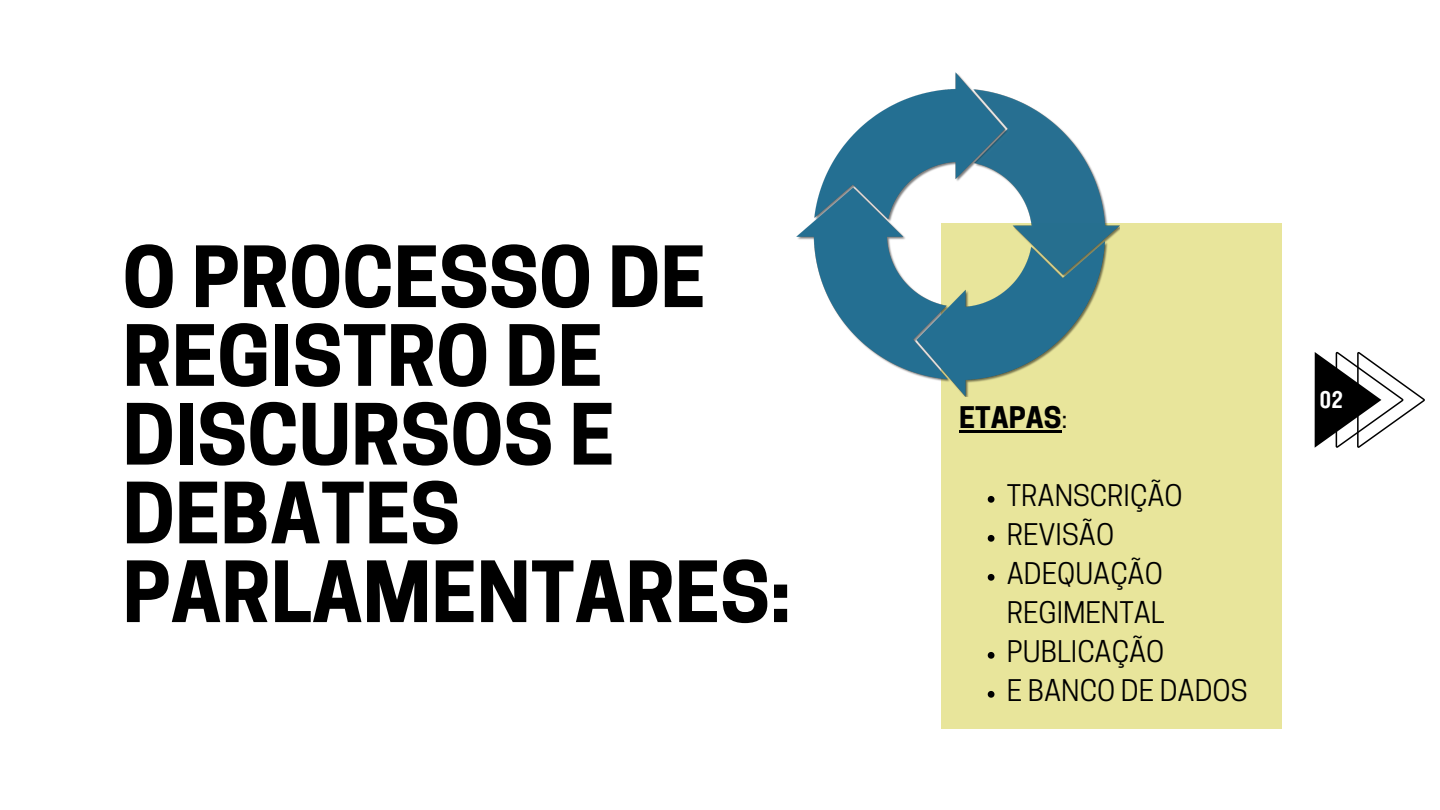
<style>
.page{position:relative;width:1440px;height:810px;background:#fff}
.page>*{position:absolute;margin:0;border:0;box-sizing:border-box;transform-origin:0 0}
.t1{font:700 79.1px/78.8px "Cooper Hewitt";color:#000}
.t2{font:28px/39px "Cooper Hewitt";color:#000}
.t3{font:700 28px "Cooper Hewitt";color:#000}
.t4{font:700 23.8px "Helios Cond";color:#fff}
.s1{font-weight:400}
</style>
<div class="page">
<div style="left:941px;top:224px;width:341px;height:505px;background:#e8e59b"></div>
<svg style="left:1315px;top:352px;width:110px;height:96px"></svg>
<img style="left:972px;top:97px;width:147px;height:143px">
<img style="left:821px;top:72px;width:188px;height:151px">
<img style="left:797px;top:186px;width:156px;height:189px">
<img style="left:915px;top:240px;width:193px;height:156px">
<hr style="left:959px;top:430px;width:102px;height:2px;background:#000">
<svg style="left:988px;top:496px;width:6px;height:7px"></svg>
<svg style="left:988px;top:535px;width:6px;height:7px"></svg>
<svg style="left:988px;top:574px;width:6px;height:7px"></svg>
<svg style="left:988px;top:652px;width:6px;height:7px"></svg>
<svg style="left:988px;top:691px;width:6px;height:7px"></svg>
<p class="t1" style="left:122px;top:248px;width:670px">O PROCESSO DE<br>REGISTRO DE<br>DISCURSOS E<br>DEBATES<br>PARLAMENTARES:</p>
<h2 class="t3" style="left:959px;top:407px;width:110px">ETAPAS<span class="s1">:</span></h2>
<p class="t2" style="left:1007px;top:480px;width:177px">TRANSCRIÇÃO</p>
<p class="t2" style="left:1007px;top:519px;width:109px">REVISÃO</p>
<p class="t2" style="left:1007px;top:558px;width:159px">ADEQUAÇÃO<br>REGIMENTAL</p>
<p class="t2" style="left:1007px;top:636px;width:159px">PUBLICAÇÃO</p>
<p class="t2" style="left:1007px;top:675px;width:242px">E BANCO DE DADOS</p>
<h1 class="t4" style="left:1320px;top:383px;width:25px">02</h1>
</div>
